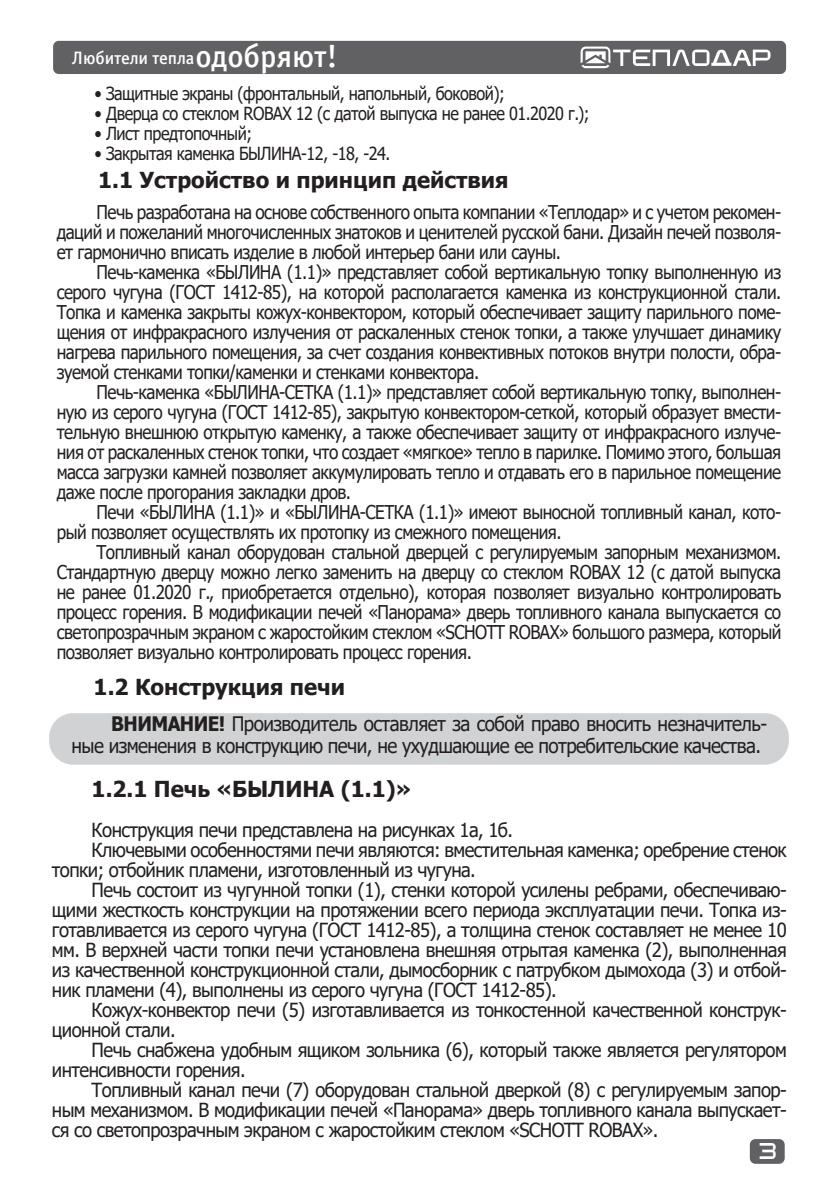
<style>
.page{position:relative;width:840px;height:1191px;background:#fff}
.page>*{position:absolute;margin:0;border:0;box-sizing:border-box;transform-origin:0 0}
.t1{font:700 22px "Tahoma";color:#231f20}
.t2{font:20px/22px "Tahoma";letter-spacing:-.03em;color:#231f20;scale:.94 1}
.t3{font:19.4px "Tahoma";letter-spacing:-.03em;color:#231f20;scale:.95 1}
.t4{font:19px/20px "Tahoma";letter-spacing:-.03em;color:#231f20;text-align:justify;scale:.9 1}
.t5{font:18px "Tahoma";letter-spacing:-.03em;color:#231f20;scale:.9 1}
.t6{font:18px "Officina Sans Medium C";letter-spacing:-.005em;color:#fff}
.t7{font:16px "teplodar";color:#fff}
.s1{font-size:32px}
.s2{font-weight:700}
</style>
<div class="page">
<div style="left:749px;top:1139px;width:35px;height:24px;background:#616164;border-radius:6px"></div>
<div style="left:53px;top:41px;width:732px;height:33px;background:#616164;border-radius:6px"></div>
<svg style="left:580px;top:46px;width:190px;height:22px"></svg>
<div style="left:49px;top:713px;width:739px;height:51px;background:#d1d2d4;border-radius:24px"></div>
<p class="t6" style="left:72px;top:48px;width:267px">Любители тепла<span class="s1">одобряют!</span></p>
<p class="t5" style="left:94px;top:82px;width:457px">• Защитные экраны (фронтальный, напольный, боковой);</p>
<p class="t5" style="left:94px;top:102px;width:551px">• Дверца со стеклом ROBAX 12 (с датой выпуска не ранее 01.2020 г.);</p>
<p class="t5" style="left:94px;top:122px;width:176px">• Лист предтопочный;</p>
<p class="t5" style="left:94px;top:142px;width:330px">• Закрытая каменка БЫЛИНА-12, -18, -24.</p>
<p class="t1" style="left:98px;top:165px;width:412px">1.1 Устройство и принцип действия</p>
<p class="t4" style="left:57px;top:203px;width:806px;text-indent:40px">Печь разработана на основе собственного опыта компании «Теплодар» и с учетом рекомен&shy;даций и пожеланий многочисленных знатоков и ценителей русской бани. Дизайн печей позволя&shy;ет гармонично вписать изделие в любой интерьер бани или сауны.</p>
<p class="t4" style="left:57px;top:263px;width:806px;text-indent:40px">Печь-каменка «БЫЛИНА (1.1)» представляет собой вертикальную топку выполненную из серого чугуна (ГОСТ 1412-85), на которой располагается каменка из конструкционной стали.<br>Топка и каменка закрыты кожух-конвектором, который обеспечивает защиту парильного поме&shy;щения от инфракрасного излучения от раскаленных стенок топки, а также улучшает динамику нагрева парильного помещения, за счет создания конвективных потоков внутри полости, обра&shy;зуемой стенками топки/каменки и стенками конвектора.</p>
<p class="t4" style="left:57px;top:383px;width:806px;text-indent:40px">Печь-каменка «БЫЛИНА-СЕТКА (1.1)» представляет собой вертикальную топку, выполнен&shy;ную из серого чугуна (ГОСТ 1412-85), закрытую конвектором-сеткой, который образует вмести&shy;тельную внешнюю открытую каменку, а также обеспечивает защиту от инфракрасного излуче&shy;ния от раскаленных стенок топки, что создает «мягкое» тепло в парилке. Помимо этого, большая масса загрузки камней позволяет аккумулировать тепло и отдавать его в парильное помещение даже после прогорания закладки дров.</p>
<p class="t4" style="left:57px;top:503px;width:806px;text-indent:40px">Печи «БЫЛИНА (1.1)» и «БЫЛИНА-СЕТКА (1.1)» имеют выносной топливный канал, кото&shy;рый позволяет осуществлять их протопку из смежного помещения.</p>
<p class="t4" style="left:57px;top:543px;width:806px;text-indent:40px">Топливный канал оборудован стальной дверцей с регулируемым запорным механизмом.<br>Стандартную дверцу можно легко заменить на дверцу со стеклом ROBAX 12 (с датой выпуска не ранее 01.2020 г., приобретается отдельно), которая позволяет визуально контролировать процесс горения. В модификации печей «Панорама» дверь топливного канала выпускается со светопрозрачным экраном с жаростойким стеклом «SCHOTT ROBAX» большого размера, который позволяет визуально контролировать процесс горения.</p>
<p class="t1" style="left:94px;top:671px;width:253px">1.2 Конструкция печи</p>
<p class="t2" style="left:71px;top:714px;width:741px;text-indent:40px"><span class="s2">ВНИМАНИЕ!</span> Производитель оставляет за собой право вносить незначитель&shy;ные изменения в конструкцию печи, не ухудшающие ее потребительские качества.</p>
<p class="t1" style="left:92px;top:773px;width:321px">1.2.1 Печь «БЫЛИНА (1.1)»</p>
<p class="t3" style="left:92px;top:817px;width:445px">Конструкция печи представлена на рисунках 1а, 1б.</p>
<p class="t3" style="left:92px;top:837px;width:732px">Ключевыми особенностями печи являются: вместительная каменка; оребрение стенок</p>
<p class="t3" style="left:52px;top:857px;width:447px">топки; отбойник пламени, изготовленный из чугуна.</p>
<p class="t3" style="left:92px;top:877px;width:733px">Печь состоит из чугунной топки (1), стенки которой усилены ребрами, обеспечиваю-</p>
<p class="t3" style="left:52px;top:897px;width:774px">щими жесткость конструкции на протяжении всего периода эксплуатации печи. Топка из-</p>
<p class="t3" style="left:52px;top:917px;width:774px">готавливается из серого чугуна (ГОСТ 1412-85), а толщина стенок составляет не менее 10</p>
<p class="t3" style="left:52px;top:937px;width:774px">мм. В верхней части топки печи установлена внешняя отрытая каменка (2), выполненная</p>
<p class="t3" style="left:52px;top:957px;width:774px">из качественной конструкционной стали, дымосборник с патрубком дымохода (3) и отбой-</p>
<p class="t3" style="left:52px;top:977px;width:532px">ник пламени (4), выполнены из серого чугуна (ГОСТ 1412-85).</p>
<p class="t3" style="left:92px;top:997px;width:733px">Кожух-конвектор печи (5) изготавливается из тонкостенной качественной конструк-</p>
<p class="t3" style="left:52px;top:1017px;width:132px">ционной стали.</p>
<p class="t3" style="left:92px;top:1037px;width:732px">Печь снабжена удобным ящиком зольника (6), который также является регулятором</p>
<p class="t3" style="left:52px;top:1057px;width:205px">интенсивности горения.</p>
<p class="t3" style="left:92px;top:1077px;width:733px">Топливный канал печи (7) оборудован стальной дверкой (8) с регулируемым запор-</p>
<p class="t3" style="left:52px;top:1097px;width:774px">ным механизмом. В модификации печей «Панорама» дверь топливного канала выпускает-</p>
<p class="t3" style="left:52px;top:1117px;width:639px">ся со светопрозрачным экраном с жаростойким стеклом «SCHOTT ROBAX».</p>
<p class="t7" style="left:759px;top:1144px;width:18px">3</p>
</div>
